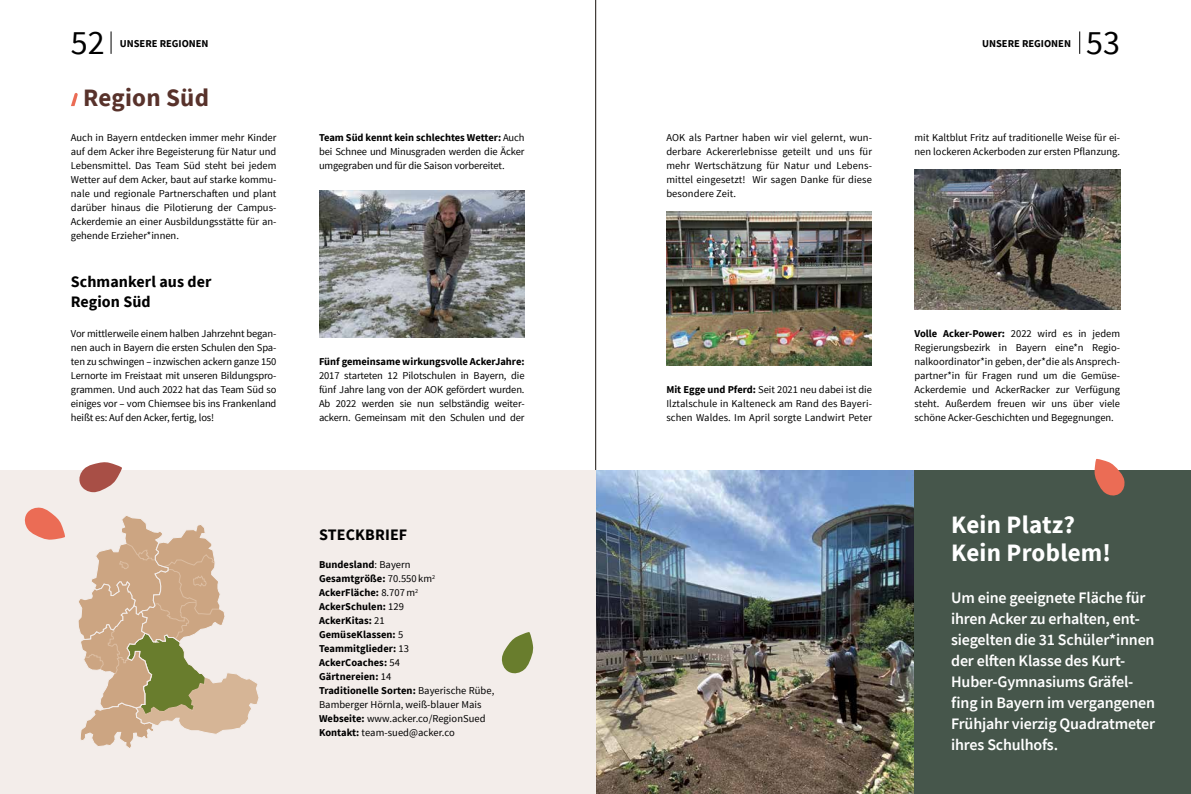
<style>
.page{position:relative;width:1191px;height:794px;background:#fff}
.page>*{position:absolute;margin:0;border:0;box-sizing:border-box;transform-origin:0 0}
.t1{font:34px "Source Sans Pro";color:#000}
.t2{font:700 25px/28px "Source Sans Pro";letter-spacing:.01em;color:#fff}
.t3{font:700 25px "Source Sans Pro";letter-spacing:.01em;color:#58322b}
.t4{font:600 16px/21px "Source Sans Pro";letter-spacing:-.01em;color:#fff}
.t5{font:700 16px/20px "Source Sans Pro";letter-spacing:.005em;color:#000}
.t6{font:10.5px/14px "Source Sans Pro";color:#000;text-align:justify}
.t7{font:700 10.5px/14px "Source Sans Pro";letter-spacing:.005em;color:#000}
.s1{font-weight:700}
.s2{font-weight:400}
</style>
<div class="page">
<svg style="left:1079px;top:31px;width:1px;height:23px"></svg>
<svg style="left:111px;top:31px;width:1px;height:23px"></svg>
<svg style="left:71px;top:93px;width:7px;height:13px"></svg>
<hr style="left:595px;top:0;width:1px;height:794px;background:#413c38">
<img style="left:596px;top:470px;width:318px;height:324px">
<div style="left:914px;top:470px;width:277px;height:324px;background:#46564b"></div>
<div style="left:0;top:470px;width:595px;height:324px;background:#f3edea"></div>
<svg style="left:78px;top:516px;width:181px;height:232px"></svg>
<img style="left:319px;top:190px;width:205px;height:147px">
<img style="left:666px;top:211px;width:206px;height:154px">
<img style="left:914px;top:169px;width:206px;height:140px">
<svg style="left:1094px;top:459px;width:31px;height:37px"></svg>
<svg style="left:24px;top:507px;width:41px;height:33px"></svg>
<svg style="left:79px;top:462px;width:43px;height:30px"></svg>
<svg style="left:502px;top:632px;width:32px;height:42px"></svg>
<h1 class="t1" style="left:71px;top:21px;width:35px">52</h1>
<h1 class="t1" style="left:1086px;top:21px;width:35px">53</h1>
<h2 class="t3" style="left:83px;top:81px;width:127px">Region Süd</h2>
<p class="t7" style="left:120px;top:36px;width:90px">UNSERE REGIONEN</p>
<p class="t7" style="left:982px;top:36px;width:90px">UNSERE REGIONEN</p>
<p class="t6" style="left:71px;top:131px;width:207px">Auch in Bayern entdecken immer mehr Kinder auf dem Acker ihre Begeisterung für Natur und Lebensmittel. Das Team Süd steht bei jedem Wetter auf dem Acker, baut auf starke kommu&shy;nale und regionale Partnerschaften und plant darüber hinaus die Pilotierung der Campus-Ackerdemie an einer Ausbildungsstätte für an&shy;gehende Erzieher*innen.</p>
<h3 class="t5" style="left:71px;top:271px;width:142px">Schmankerl aus der<br>Region Süd</h3>
<p class="t6" style="left:71px;top:327px;width:207px">Vor mittlerweile einem halben Jahrzehnt began&shy;nen auch in Bayern die ersten Schulen den Spa&shy;ten zu schwingen – inzwischen ackern ganze 150<br>Lernorte im Freistaat mit unseren Bildungspro&shy;grammen. Und auch 2022 hat das Team Süd so einiges vor – vom Chiemsee bis ins Frankenland heißt es: Auf den Acker, fertig, los!</p>
<p class="t6" style="left:319px;top:131px;width:207px"><span class="s1">Team Süd kennt kein schlechtes Wetter:</span> Auch bei Schnee und Minusgraden werden die Äcker umgegraben und für die Saison vorbereitet.</p>
<p class="t7" style="left:319px;top:354px;width:207px">Fünf gemeinsame wirkungsvolle AckerJahre:</p>
<p class="t6" style="left:319px;top:369px;width:207px">2017 starteten 12 Pilotschulen in Bayern, die fünf Jahre lang von der AOK gefördert wurden.<br>Ab 2022 werden sie nun selbständig weiter&shy;ackern. Gemeinsam mit den Schulen und der</p>
<h3 class="t5" style="left:319px;top:524px;width:90px">STECKBRIEF</h3>
<p class="t7" style="left:319px;top:557px;width:177px">Bundesland<span class="s2">: Bayern<br></span>Gesamtgröße: <span class="s2">70.550 km</span><sup>2<br></sup>AckerFläche: <span class="s2">8.707m</span><sup>2<br></sup>AckerSchulen: <span class="s2">129<br></span>AckerKitas: <span class="s2">21<br></span>GemüseKlassen: <span class="s2">5<br></span>Teammitglieder: <span class="s2">13<br></span>AckerCoaches: <span class="s2">54<br></span>Gärtnereien: <span class="s2">14<br></span>Traditionelle Sorten: <span class="s2">Bayerische Rübe,<br>Bamberger Hörnla, weiß-blauer Mais<br></span>Webseite: <span class="s2">www.acker.co/RegionSued<br></span>Kontakt: <span class="s2">team-sued@acker.co</span></p>
<p class="t6" style="left:666px;top:131px;width:207px">AOK als Partner haben wir viel gelernt, wun&shy;derbare Ackererlebnisse geteilt und uns für mehr Wertschätzung für Natur und Lebens&shy;mittel eingesetzt! Wir sagen Danke für diese besondere Zeit.</p>
<p class="t6" style="left:914px;top:131px;width:207px">mit Kaltblut Fritz auf traditionelle Weise für ei&shy;nen lockeren Ackerboden zur ersten Pflanzung.</p>
<p class="t6" style="left:666px;top:383px;width:207px"><span class="s1">Mit Egge und Pferd:</span> Seit 2021 neu dabei ist die Ilztalschule in Kalteneck am Rand des Bayeri&shy;schen Waldes. Im April sorgte Landwirt Peter</p>
<p class="t6" style="left:914px;top:327px;width:207px"><span class="s1">Volle Acker-Power:</span> 2022 wird es in jedem Regierungsbezirk in Bayern eine*n Regio&shy;nalkoordinator*in geben, der*die als Ansprech&shy;partner*in für Fragen rund um die Gemüse-Ackerdemie und AckerRacker zur Verfügung steht. Außerdem freuen wir uns über viele schöne Acker-Geschichten und Begegnungen.</p>
<h2 class="t2" style="left:951px;top:510px;width:161px">Kein Platz?<br>Kein Problem!</h2>
<h3 class="t4" style="left:951px;top:587px;width:206px">Um eine geeignete Fläche für ihren Acker zu erhalten, ent&shy;siegelten die 31 Schüler*innen der elften Klasse des Kurt-<br>Huber-Gymnasiums Gräfel&shy;fing in Bayern im vergangenen<br>Frühjahr vierzig Quadratmeter ihres Schulhofs.</h3>
</div>
